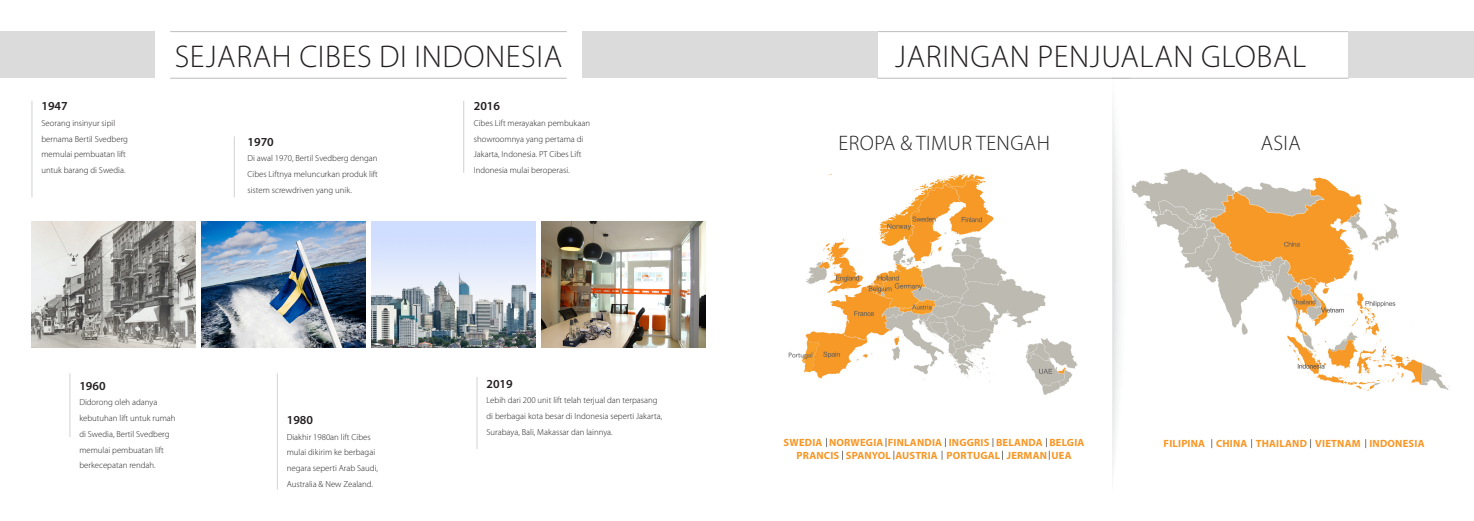
<style>
.page{position:relative;width:1474px;height:521px;background:#fff}
.page>*{position:absolute;margin:0;border:0;box-sizing:border-box;transform-origin:0 0}
.t1{font:300 31.5px "Myriad Pro";letter-spacing:.02em;color:#231f20}
.t2{font:300 21px "Myriad Pro";letter-spacing:.02em;color:#231f20}
.t3{font:600 12.25px "Myriad Pro";color:#231f20}
.t4{font:700 10.5px/12.6px "Myriad Pro";letter-spacing:.02em;color:#f79727;text-align:center}
.t5{font:300 8.75px/15.8px "Myriad Pro";color:#231f20}
</style>
<div class="page">
<svg style="left:941px;top:438px;width:5px;height:22px"></svg>
<svg style="left:1046px;top:438px;width:4px;height:22px"></svg>
<hr style="left:170px;top:31px;width:397px;height:1px;background:#bcbdc0">
<hr style="left:170px;top:78px;width:397px;height:1px;background:#bcbdc0">
<img style="left:32px;top:221px;width:163px;height:126px">
<img style="left:202px;top:221px;width:163px;height:126px">
<img style="left:372px;top:221px;width:163px;height:126px">
<img style="left:542px;top:221px;width:163px;height:126px">
<hr style="left:32px;top:101px;width:1px;height:96px;background:#bcbdc0">
<hr style="left:234px;top:136px;width:1px;height:61px;background:#bcbdc0">
<hr style="left:463px;top:101px;width:1px;height:72px;background:#bcbdc0">
<hr style="left:69px;top:373px;width:1px;height:64px;background:#bcbdc0">
<hr style="left:277px;top:373px;width:1px;height:116px;background:#bcbdc0">
<hr style="left:476px;top:377px;width:1px;height:72px;background:#bcbdc0">
<div style="left:0;top:32px;width:154px;height:46px;background:#dbdbdb"></div>
<div style="left:582px;top:32px;width:155px;height:46px;background:#dbdbdb"></div>
<hr style="left:877px;top:31px;width:471px;height:1px;background:#bcbdc0">
<hr style="left:877px;top:78px;width:471px;height:1px;background:#bcbdc0">
<div style="left:737px;top:32px;width:140px;height:46px;background:#dbdbdb"></div>
<div style="left:1348px;top:32px;width:125px;height:46px;background:#dbdbdb"></div>
<img style="left:1131px;top:169px;width:319px;height:222px">
<img style="left:788px;top:174px;width:258px;height:208px">
<svg style="left:1112px;top:77px;width:17px;height:398px"></svg>
<img style="left:1012px;top:338px;width:66px;height:57px">
<p class="t3" style="left:41px;top:98px;width:28px">1947</p>
<p class="t5" style="left:41px;top:115px;width:88px">Seorang insinyur sipil bernama Bertil Svedberg memulai pembuatan lift untuk barang di Swedia.</p>
<p class="t1" style="left:175px;top:37px;width:389px">SEJARAH CIBES DI INDONESIA</p>
<p class="t3" style="left:247px;top:134px;width:28px">1970</p>
<p class="t5" style="left:247px;top:150px;width:132px;text-align:justify">Di awal 1970, Bertil Svedberg dengan Cibes Liftnya meluncurkan produk lift sistem screwdriven yang unik.</p>
<p class="t3" style="left:474px;top:98px;width:28px">2016</p>
<p class="t5" style="left:474px;top:115px;width:118px">Cibes Lift merayakan pembukaan showroomnya yang pertama di<br>Jakarta, Indonesia. PT Cibes Lift<br>Indonesia mulai beroperasi.</p>
<p class="t3" style="left:79px;top:378px;width:28px">1960</p>
<p class="t5" style="left:79px;top:394px;width:98px">Didorong oleh adanya kebutuhan lift untuk rumah di Swedia, Bertil Svedberg memulai pembuatan lift berkecepatan rendah.</p>
<p class="t3" style="left:287px;top:412px;width:28px">1980</p>
<p class="t5" style="left:287px;top:429px;width:93px">Diakhir 1980an lift Cibes mulai dikirim ke berbagai negara seperti Arab Saudi,<br>Australia &amp; New Zealand.</p>
<p class="t3" style="left:486px;top:376px;width:28px">2019</p>
<p class="t5" style="left:486px;top:392px;width:177px">Lebih dari 200 unit lift telah terjual dan terpasang di berbagai kota besar di Indonesia seperti Jakarta,<br>Surabaya, Bali, Makassar dan lainnya.</p>
<p class="t1" style="left:895px;top:37px;width:412px">JARINGAN PENJUALAN GLOBAL</p>
<p class="t2" style="left:838px;top:130px;width:213px">EROPA &amp; TIMUR TENGAH</p>
<p class="t2" style="left:1260px;top:130px;width:41px">ASIA</p>
<p class="t4" style="left:783px;top:436px;width:302px">SWEDIA NORWEGIA FINLANDIA INGGRIS BELANDA BELGIA<br>PRANCIS SPANYOL AUSTRIA PORTUGAL JERMAN UEA</p>
<p class="t4" style="left:1163px;top:437px;width:262px">FILIPINA CHINA THAILAND VIETNAM INDONESIA</p>
</div>
